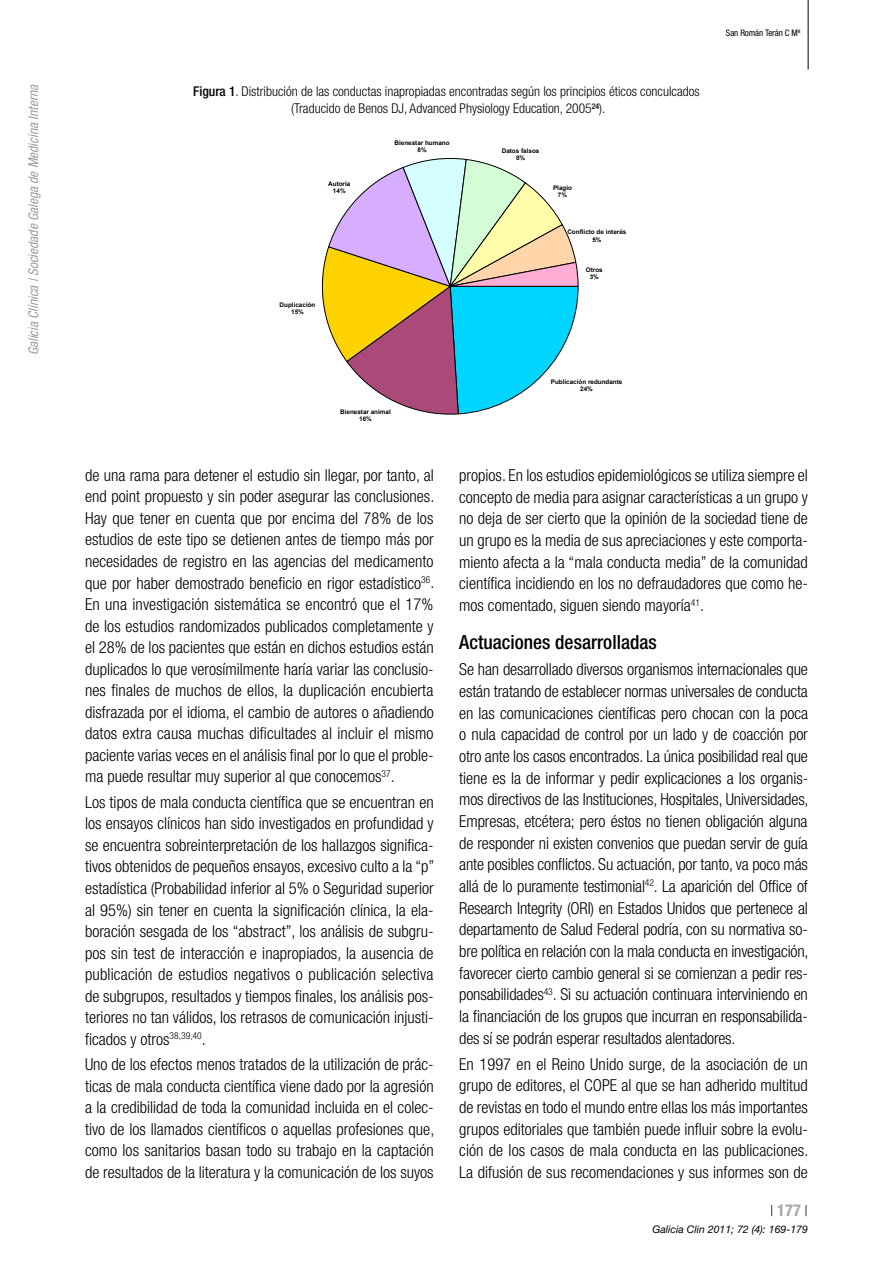
<style>
.page{position:relative;width:893px;height:1263px;background:#fff}
.page>*{position:absolute;margin:0;border:0;box-sizing:border-box;transform-origin:0 0}
.t1{font:500 condensed 19.5px "Helvetica Neue";color:#000}
.t2{font:300 condensed 16.5px/21.5px "Helvetica Neue";color:#000;text-align:justify}
.t3{font:700 condensed 16.5px "Helvetica Neue";color:#a7a8aa}
.t4{font:300 condensed 13.5px/17.5px "Helvetica Neue";color:#000;text-align:center}
.t5{font:italic condensed 13.5px "Helvetica Neue";color:#9c9e9f}
.t6{font:italic 10.5px "Helvetica Neue";color:#000}
.t7{font:condensed 9px "Helvetica Neue";letter-spacing:-.01em;color:#000}
.t8{font:700 6.3px/7.4px "Arial";color:#000;text-align:center}
.s1{font-weight:500}
.s2{font-weight:300;font-size:15px;color:#000}
</style>
<div class="page">
<svg style="left:321px;top:158px;width:258px;height:257px"></svg>
<hr style="left:808px;top:0;width:1px;height:69px;background:#000">
<p class="t5" style="left:26px;top:355px;width:273px;rotate:-90deg">Galicia Clínica | Sociedade Galega de Medicina Interna</p>
<p class="t4" style="left:193px;top:82px;width:508px"><span class="s1">Figura 1</span>. Distribución de las conductas inapropiadas encontradas según los principios éticos conculcados (Traducido de Benos DJ, Advanced Physiology Education, 2005<sup>24</sup>).</p>
<p class="t8" style="left:328px;top:180px;width:24px">Autoría<br>14%</p>
<p class="t8" style="left:394px;top:139px;width:57px">Bienestar humano<br>8%</p>
<p class="t8" style="left:280px;top:301px;width:37px">Duplicación<br>15%</p>
<p class="t8" style="left:340px;top:408px;width:52px">Bienestar animal<br>16%</p>
<p class="t8" style="left:502px;top:147px;width:39px">Datos falsos<br>8%</p>
<p class="t8" style="left:553px;top:184px;width:20px">Plagio<br>7%</p>
<p class="t8" style="left:567px;top:229px;width:61px">Conflicto de interés<br>5%</p>
<p class="t8" style="left:586px;top:266px;width:18px">Otros<br>3%</p>
<p class="t8" style="left:551px;top:378px;width:73px">Publicación redundante<br>24%</p>
<p class="t7" style="left:726px;top:27px;width:76px">San Román Terán C Mª</p>
<p class="t2" style="left:85px;top:464px;width:351px">de una rama para detener el estudio sin llegar, por tanto, al end point propuesto y sin poder asegurar las conclusiones.<br>Hay que tener en cuenta que por encima del 78% de los estudios de este tipo se detienen antes de tiempo más por necesidades de registro en las agencias del medicamento que por haber demostrado beneficio en rigor estadístico<sup>36</sup>.<br>En una investigación sistemática se encontró que el 17% de los estudios randomizados publicados completamente y el 28% de los pacientes que están en dichos estudios están duplicados lo que verosímilmente haría variar las conclusio&shy;nes finales de muchos de ellos, la duplicación encubierta disfrazada por el idioma, el cambio de autores o añadiendo datos extra causa muchas dificultades al incluir el mismo paciente varias veces en el análisis final por lo que el proble&shy;ma puede resultar muy superior al que conocemos<sup>37</sup>.</p>
<p class="t2" style="left:85px;top:791px;width:351px">Los tipos de mala conducta científica que se encuentran en los ensayos clínicos han sido investigados en profundidad y se encuentra sobreinterpretación de los hallazgos significa&shy;tivos obtenidos de pequeños ensayos, excesivo culto a la “p” estadística (Probabilidad inferior al 5% o Seguridad superior al 95%) sin tener en cuenta la significación clínica, la ela&shy;boración sesgada de los “abstract”, los análisis de subgru&shy;pos sin test de interacción e inapropiados, la ausencia de publicación de estudios negativos o publicación selectiva de subgrupos, resultados y tiempos finales, los análisis pos&shy;teriores no tan válidos, los retrasos de comunicación injusti&shy;ficados y otros<sup>38,39,40</sup>.</p>
<p class="t2" style="left:85px;top:1054px;width:351px">Uno de los efectos menos tratados de la utilización de prác&shy;ticas de mala conducta científica viene dado por la agresión a la credibilidad de toda la comunidad incluida en el colec&shy;tivo de los llamados científicos o aquellas profesiones que, como los sanitarios basan todo su trabajo en la captación de resultados de la literatura y la comunicación de los suyos</p>
<p class="t2" style="left:459px;top:464px;width:350px">propios. En los estudios epidemiológicos se utiliza siempre el concepto de media para asignar características a un grupo y no deja de ser cierto que la opinión de la sociedad tiene de un grupo es la media de sus apreciaciones y este comporta&shy;miento afecta a la “mala conducta media” de la comunidad científica incidiendo en los no defraudadores que como he&shy;mos comentado, siguen siendo mayoría<sup>41</sup>.</p>
<p class="t1" style="left:459px;top:631px;width:199px">Actuaciones desarrolladas</p>
<p class="t2" style="left:459px;top:658px;width:351px">Se han desarrollado diversos organismos internacionales que están tratando de establecer normas universales de conducta en las comunicaciones científicas pero chocan con la poca o nula capacidad de control por un lado y de coacción por otro ante los casos encontrados. La única posibilidad real que tiene es la de informar y pedir explicaciones a los organis&shy;mos directivos de las Instituciones, Hospitales, Universidades, Empresas, etcétera; pero éstos no tienen obligación alguna de responder ni existen convenios que puedan servir de guía ante posibles conflictos. Su actuación, por tanto, va poco más allá de lo puramente testimonial<sup>42</sup>. La aparición del Office of Research Integrity (ORI) en Estados Unidos que pertenece al departamento de Salud Federal podría, con su normativa so&shy;bre política en relación con la mala conducta en investigación, favorecer cierto cambio general si se comienzan a pedir res&shy;ponsabilidades<sup>43</sup>. Si su actuación continuara interviniendo en la financiación de los grupos que incurran en responsabilida&shy;des sí se podrán esperar resultados alentadores.</p>
<p class="t2" style="left:459px;top:1053px;width:351px">En 1997 en el Reino Unido surge, de la asociación de un grupo de editores, el COPE al que se han adherido multitud de revistas en todo el mundo entre ellas los más importantes grupos editoriales que también puede influir sobre la evolu&shy;ción de los casos de mala conducta en las publicaciones.<br>La difusión de sus recomendaciones y sus informes son de</p>
<p class="t3" style="left:770px;top:1200px;width:39px"><span class="s2">|</span> 177 <span class="s2">|</span></p>
<p class="t6" style="left:652px;top:1223px;width:157px">Galicia Clin 2011; 72 (4): 169-179</p>
</div>
